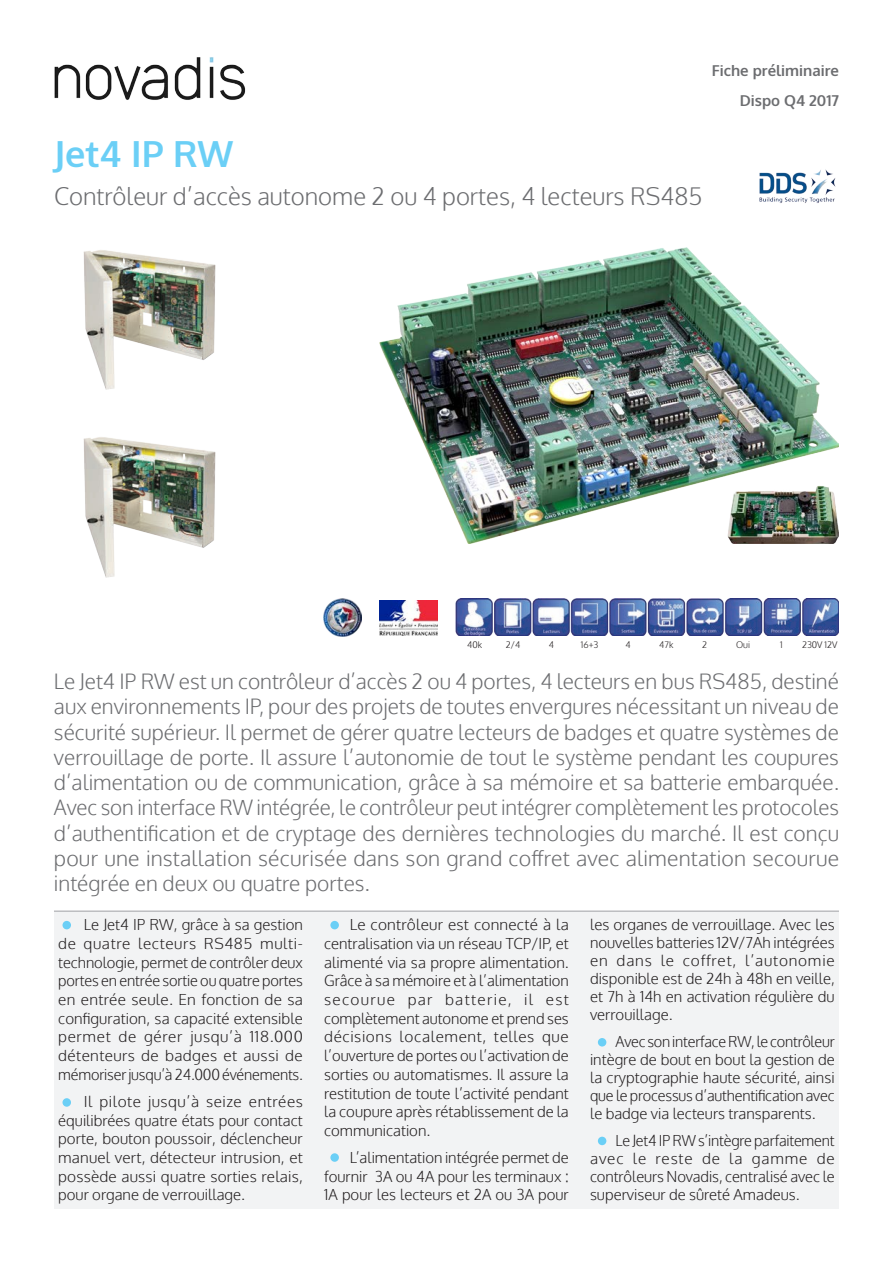
<style>
.page{position:relative;width:893px;height:1263px;background:#fff}
.page>*{position:absolute;margin:0;border:0;box-sizing:border-box;transform-origin:0 0}
.t1{font:700 36px "Oxygen";color:#6bcff6}
.t2{font:300 24px "Oxygen";color:#6c6d70}
.t3{font:300 21px/25.2px "Oxygen";color:#6c6d70;text-align:justify}
.t4{font:300 15px/18.8px "Oxygen";color:#231f20;text-align:justify}
.t5{font:700 15px "Oxygen";color:#6c6d70}
.t6{font:300 9px "Oxygen";color:#231f20}
</style>
<div class="page">
<div style="left:54px;top:911px;width:785px;height:298px;background:#f2f3f4"></div>
<hr style="left:54px;top:910px;width:785px;height:2px;background:#bcbdc0">
<img style="left:380px;top:247px;width:459px;height:296px">
<img style="left:759px;top:169px;width:77px;height:34px">
<img style="left:54px;top:57px;width:192px;height:43px">
<img style="left:83px;top:250px;width:133px;height:140px">
<img style="left:455px;top:599px;width:384px;height:37px">
<div style="left:63px;top:921px;width:8px;height:8px;background:#6bcff6;border-radius:50%"></div>
<div style="left:63px;top:1098px;width:8px;height:9px;background:#6bcff6;border-radius:50%"></div>
<div style="left:330px;top:921px;width:9px;height:8px;background:#6bcff6;border-radius:50%"></div>
<div style="left:330px;top:1153px;width:9px;height:9px;background:#6bcff6;border-radius:50%"></div>
<div style="left:598px;top:1038px;width:8px;height:8px;background:#6bcff6;border-radius:50%"></div>
<div style="left:598px;top:1137px;width:8px;height:8px;background:#6bcff6;border-radius:50%"></div>
<img style="left:83px;top:437px;width:133px;height:141px">
<img style="left:324px;top:599px;width:38px;height:38px">
<img style="left:380px;top:600px;width:57px;height:35px">
<p class="t5" style="left:712px;top:62px;width:129px">Fiche préliminaire</p>
<p class="t5" style="left:740px;top:91px;width:101px">Dispo Q4 2017</p>
<p class="t1" style="left:54px;top:132px;width:181px">Jet4 IP RW</p>
<p class="t2" style="left:54px;top:181px;width:650px">Contrôleur d’accès autonome 2 ou 4 portes, 4 lecteurs RS485</p>
<p class="t6" style="left:467px;top:639px;width:16px">40k</p>
<p class="t6" style="left:506px;top:639px;width:16px">2/4</p>
<p class="t6" style="left:549px;top:639px;width:7px">4</p>
<p class="t6" style="left:581px;top:639px;width:19px">16+3</p>
<p class="t6" style="left:625px;top:639px;width:7px">4</p>
<p class="t6" style="left:659px;top:639px;width:16px">47k</p>
<p class="t6" style="left:702px;top:639px;width:7px">2</p>
<p class="t6" style="left:736px;top:639px;width:15px">Oui</p>
<p class="t6" style="left:780px;top:639px;width:4px">1</p>
<p class="t6" style="left:802px;top:639px;width:37px">230V 12V</p>
<p class="t3" style="left:54px;top:670px;width:787px">Le Jet4 IP RW est un contrôleur d’accès 2 ou 4 portes, 4 lecteurs en bus RS485, destiné aux environnements IP, pour des projets de toutes envergures nécessitant un niveau de sécurité supérieur. Il permet de gérer quatre lecteurs de badges et quatre systèmes de verrouillage de porte. Il assure l’autonomie de tout le système pendant les coupures d’alimentation ou de communication, grâce à sa mémoire et sa batterie embarquée.<br>Avec son interface RW intégrée, le contrôleur peut intégrer complètement les protocoles d’authentification et de cryptage des dernières technologies du marché. Il est conçu pour une installation sécurisée dans son grand coffret avec alimentation secourue intégrée en deux ou quatre portes.</p>
<p class="t4" style="left:58px;top:916px;width:246px;text-indent:26px">Le Jet4 IP RW, grâce à sa gestion de quatre lecteurs RS485 multi&shy;technologie, permet de contrôler deux portes en entrée sortie ou quatre portes en entrée seule. En fonction de sa configuration, sa capacité extensible permet de gérer jusqu’à 118.000 détenteurs de badges et aussi de mémoriser jusqu’à 24.000 événements.</p>
<p class="t4" style="left:58px;top:1093px;width:246px;text-indent:26px">Il pilote jusqu’à seize entrées équilibrées quatre états pour contact porte, bouton poussoir, déclencheur manuel vert, détecteur intrusion, et possède aussi quatre sorties relais, pour organe de verrouillage.</p>
<p class="t4" style="left:324px;top:916px;width:246px;text-indent:26px">Le contrôleur est connecté à la centralisation via un réseau TCP/IP, et alimenté via sa propre alimentation.<br>Grâce à sa mémoire et à l’alimentation secourue par batterie, il est complètement autonome et prend ses décisions localement, telles que l’ouverture de portes ou l’activation de sorties ou automatismes. Il assure la restitution de toute l’activité pendant la coupure après rétablissement de la communication.</p>
<p class="t4" style="left:324px;top:1149px;width:246px;text-indent:26px">L’alimentation intégrée permet de fournir 3A ou 4A pour les terminaux :<br>1A pour les lecteurs et 2A ou 3A pour</p>
<p class="t4" style="left:590px;top:916px;width:246px;line-height:18px">les organes de verrouillage. Avec les nouvelles batteries 12V/7Ah intégrées en dans le coffret, l’autonomie disponible est de 24h à 48h en veille, et 7h à 14h en activation régulière du verrouillage.</p>
<p class="t4" style="left:590px;top:1033px;width:246px;line-height:18px;text-indent:26px">Avec son interface RW, le contrôleur intègre de bout en bout la gestion de la cryptographie haute sécurité, ainsi que le processus d’authentification avec le badge via lecteurs transparents.</p>
<p class="t4" style="left:590px;top:1132px;width:246px;line-height:18px;text-indent:26px">Le Jet4 IP RW s’intègre parfaitement avec le reste de la gamme de contrôleurs Novadis, centralisé avec le superviseur de sûreté Amadeus.</p>
</div>
